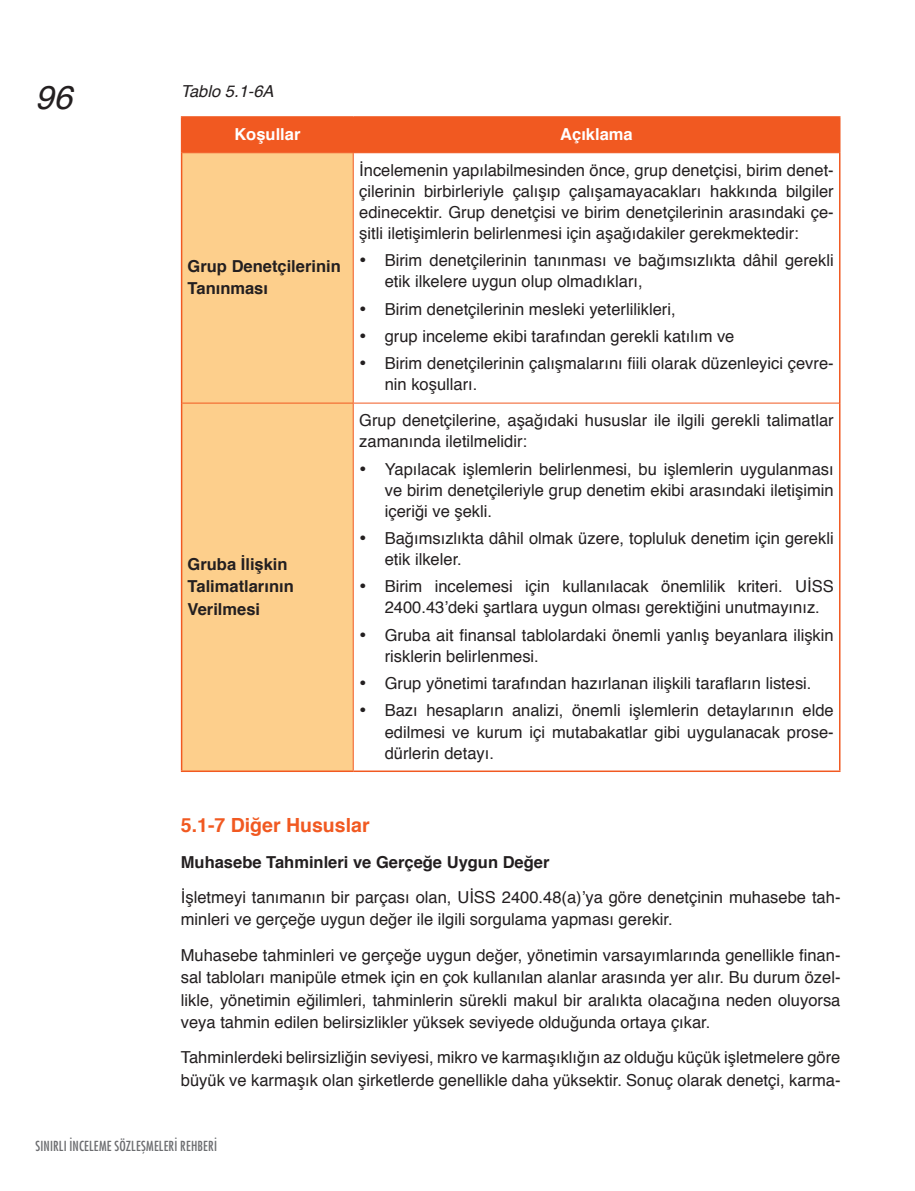
<style>
.page{position:relative;width:915px;height:1191px;background:#fff}
.page>*{position:absolute;margin:0;border:0;box-sizing:border-box;transform-origin:0 0}
.t1{font:italic 33px "Helvetica";color:#231f20}
.Ara_Başlık{font:700 19.5px "Helvetica";color:#f15921}
.t2{font:16.5px/21px "Helvetica";color:#231f20}
.t3{font:700 16.5px/22.5px "Helvetica";color:#231f20}
.t4{font:700 16.5px "Helvetica";color:#fff}
.t5{font:italic 16.5px "Helvetica";color:#231f20}
.t6{font:condensed 13.5px "Futura Std";letter-spacing:.015em;color:#6c6d70}
</style>
<div class="page">
<div style="left:182px;top:118px;width:656px;height:34px;background:#f15921"></div>
<div style="left:182px;top:153px;width:171px;height:617px;background:#fdcf8c"></div>
<hr style="left:181px;top:116px;width:172px;height:2px;background:#f15921">
<hr style="left:181px;top:118px;width:1px;height:35px;background:#f15921">
<hr style="left:353px;top:116px;width:487px;height:2px;background:#f15921">
<hr style="left:838px;top:118px;width:2px;height:35px;background:#f15921">
<hr style="left:181px;top:153px;width:1px;height:250px;background:#f15921">
<hr style="left:838px;top:153px;width:2px;height:250px;background:#f15921">
<hr style="left:181px;top:403px;width:1px;height:367px;background:#f15921">
<hr style="left:838px;top:403px;width:2px;height:367px;background:#f15921">
<hr style="left:181px;top:770px;width:172px;height:2px;background:#f15921">
<hr style="left:353px;top:770px;width:487px;height:2px;background:#f15921">
<hr style="left:353px;top:118px;width:1px;height:34px;background:#f15921">
<hr style="left:182px;top:152px;width:171px;height:1px;background:#f15921">
<hr style="left:353px;top:152px;width:485px;height:1px;background:#f15921">
<hr style="left:353px;top:153px;width:1px;height:250px;background:#f15921">
<hr style="left:182px;top:403px;width:171px;height:1px;background:#f15921">
<hr style="left:353px;top:403px;width:485px;height:1px;background:#f15921">
<hr style="left:353px;top:403px;width:1px;height:367px;background:#f15921">
<h1 class="t1" style="left:36px;top:71px;width:38px">96</h1>
<p class="t5" style="left:181px;top:79px;width:94px">Tablo 5.1-6A</p>
<p class="t4" style="left:234px;top:121px;width:68px">Koşullar</p>
<p class="t4" style="left:560px;top:121px;width:74px">Açıklama</p>
<p class="t3" style="left:187px;top:255px;width:155px">Grup Denetçilerinin<br>Tanınması</p>
<p class="t3" style="left:187px;top:553px;width:108px">Gruba İlişkin<br>Talimatlarının<br>Verilmesi</p>
<p class="t2" style="left:359px;top:160px;width:476px;text-align:justify">İncelemenin yapılabilmesinden önce, grup denetçisi, birim denet&shy;çilerinin birbirleriyle çalışıp çalışamayacakları hakkında bilgiler edinecektir. Grup denetçisi ve birim denetçilerinin arasındaki çe&shy;şitli iletişimlerin belirlenmesi için aşağıdakiler gerekmektedir:</p>
<p class="t2" style="left:384px;top:250px;width:450px;text-indent:-26px">• Birim denetçilerinin tanınması ve bağımsızlıkta dâhil gerekli etik ilkelere uygun olup olmadıkları,</p>
<p class="t2" style="left:359px;top:299px;width:318px">• Birim denetçilerinin mesleki yeterlilikleri,</p>
<p class="t2" style="left:359px;top:326px;width:376px">• grup inceleme ekibi tarafından gerekli katılım ve</p>
<p class="t2" style="left:384px;top:353px;width:450px;text-indent:-26px">• Birim denetçilerinin çalışmalarını fiili olarak düzenleyici çevre&shy;nin koşulları.</p>
<p class="t2" style="left:359px;top:410px;width:476px">Grup denetçilerine, aşağıdaki hususlar ile ilgili gerekli talimatlar zamanında iletilmelidir:</p>
<p class="t2" style="left:384px;top:459px;width:450px;text-align:justify;text-indent:-26px">• Yapılacak işlemlerin belirlenmesi, bu işlemlerin uygulanması ve birim denetçileriyle grup denetim ekibi arasındaki iletişimin içeriği ve şekli.</p>
<p class="t2" style="left:384px;top:528px;width:450px;text-indent:-26px">• Bağımsızlıkta dâhil olmak üzere, topluluk denetim için gerekli etik ilkeler.</p>
<p class="t2" style="left:384px;top:576px;width:450px;text-indent:-26px">• Birim incelemesi için kullanılacak önemlilik kriteri. UİSS<br>2400.43’deki şartlara uygun olması gerektiğini unutmayınız.</p>
<p class="t2" style="left:384px;top:625px;width:450px;text-indent:-26px">• Gruba ait finansal tablolardaki önemli yanlış beyanlara ilişkin risklerin belirlenmesi.</p>
<p class="t2" style="left:359px;top:673px;width:453px">• Grup yönetimi tarafından hazırlanan ilişkili tarafların listesi.</p>
<p class="t2" style="left:384px;top:700px;width:450px;text-align:justify;text-indent:-26px">• Bazı hesapların analizi, önemli işlemlerin detaylarının elde edilmesi ve kurum içi mutabakatlar gibi uygulanacak prose&shy;dürlerin detayı.</p>
<p class="Ara_Başlık" style="left:181px;top:809px;width:190px">5.1-7 Diğer Hususlar</p>
<p class="t3" style="left:181px;top:850px;width:370px">Muhasebe Tahminleri ve Gerçeğe Uygun Değer</p>
<p class="t2" style="left:181px;top:886px;width:661px;line-height:22.5px">İşletmeyi tanımanın bir parçası olan, UİSS 2400.48(a)’ya göre denetçinin muhasebe tah&shy;minleri ve gerçeğe uygun değer ile ilgili sorgulama yapması gerekir.</p>
<p class="t2" style="left:181px;top:944px;width:661px;line-height:22.5px;text-align:justify">Muhasebe tahminleri ve gerçeğe uygun değer, yönetimin varsayımlarında genellikle finan&shy;sal tabloları manipüle etmek için en çok kullanılan alanlar arasında yer alır. Bu durum özel&shy;likle, yönetimin eğilimleri, tahminlerin sürekli makul bir aralıkta olacağına neden oluyorsa veya tahmin edilen belirsizlikler yüksek seviyede olduğunda ortaya çıkar.</p>
<p class="t2" style="left:181px;top:1046px;width:661px;line-height:22.5px">Tahminlerdeki belirsizliğin seviyesi, mikro ve karmaşıklığın az olduğu küçük işletmelere göre büyük ve karmaşık olan şirketlerde genellikle daha yüksektir. Sonuç olarak denetçi, karma-</p>
<p class="t6" style="left:36px;top:1137px;width:183px">SINIRLI İNCELEME SÖZLEŞMELERİ REHBERİ</p>
</div>
